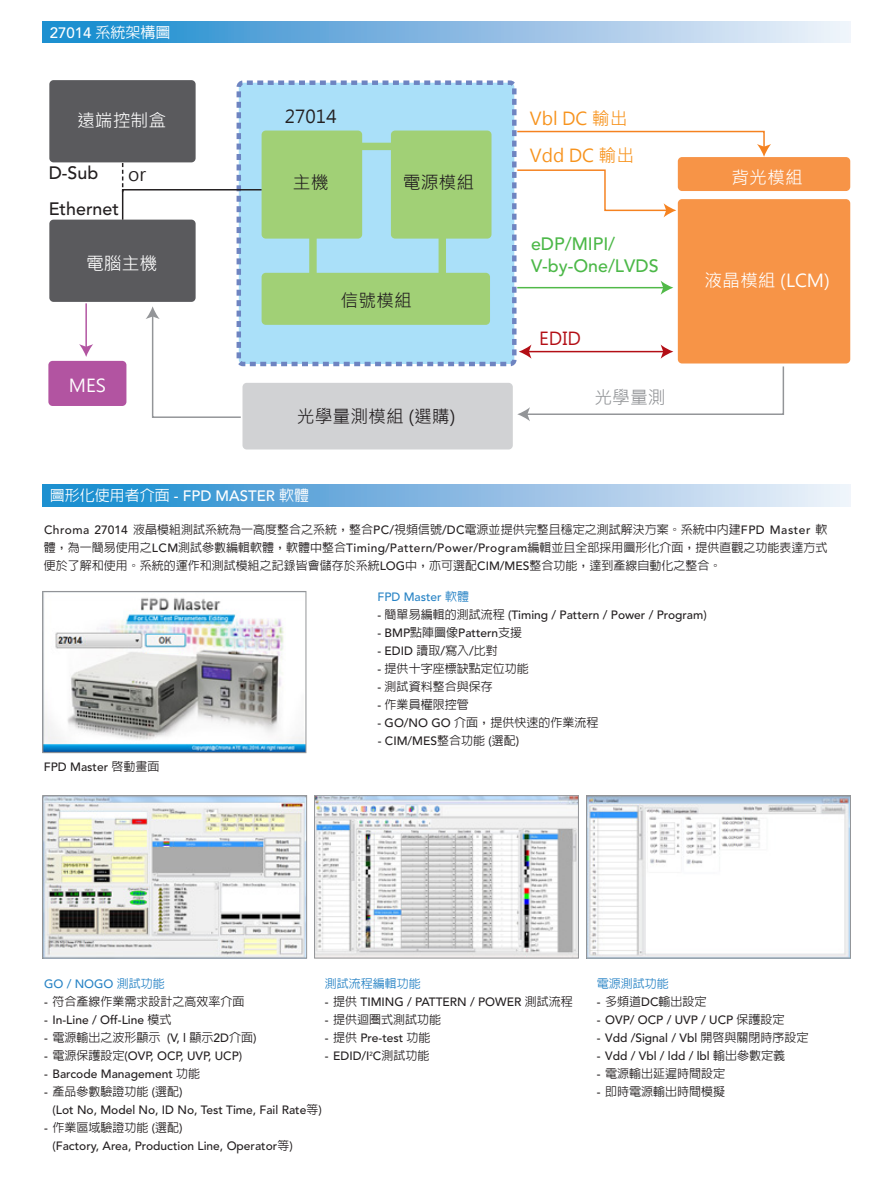
<style>
.page{position:relative;width:893px;height:1191px;background:#fff}
.page>*{position:absolute;margin:0;border:0;box-sizing:border-box;transform-origin:0 0}
.t1{font:17.85px "Microsoft Jheng Hei";color:#231f20}
.t2{font:17.85px "Microsoft Jheng Hei";color:#fff}
.t3{font:500 17.85px/21.5px "Avenir";color:#4cb848}
.t4{font:17.85px/37.2px "Microsoft Jheng Hei";color:#f7931d}
.t5{font:500 17.85px/36.2px "Avenir";color:#231f20}
.t6{font:17.85px "Microsoft Jheng Hei";color:#939598}
.t7{font:17.85px "Microsoft Jheng Hei";color:#b30e15}
.t8{font:500 15px "AR Hei B5";color:#fff}
.t9{font:500 15px "Avenir";color:#fff}
.t10{font:500 12px/18px "AR Hei B5";color:#231f20;text-align:justify}
.t11{font:500 12px "Avenir";color:#231f20}
.t12{font:500 12px "Avenir";color:#2783c5}
.t13{font:500 12px "AR Hei B5";color:#2783c5}
.s1{font-family:"AR Hei B5"}
.s2{font-family:"Avenir"}
</style>
<div class="page">
<div style="left:43px;top:21px;width:807px;height:22px;background:linear-gradient(to right,#1486cd,#f2eef9)"></div>
<div style="left:43px;top:485px;width:807px;height:21px;background:linear-gradient(to right,#1486cd,#f2eef9)"></div>
<img style="left:45px;top:597px;width:259px;height:154px">
<div style="left:43px;top:591px;width:263px;height:162px;border:1px solid #939598"></div>
<img style="left:45px;top:797px;width:260px;height:159px">
<div style="left:43px;top:795px;width:264px;height:163px;border:1px solid #939598"></div>
<img style="left:316px;top:797px;width:261px;height:159px">
<div style="left:314px;top:795px;width:265px;height:163px;border:1px solid #939598"></div>
<img style="left:588px;top:797px;width:261px;height:159px">
<div style="left:586px;top:795px;width:265px;height:163px;border:1px solid #939598"></div>
<hr style="left:85px;top:303px;width:2px;height:45px;background:#b254a1">
<svg style="left:79px;top:344px;width:14px;height:13px"></svg>
<svg style="left:516px;top:130px;width:255px;height:27px"></svg>
<hr style="left:517px;top:287px;width:147px;height:1px;background:#51b948">
<svg style="left:661px;top:281px;width:12px;height:14px"></svg>
<hr style="left:528px;top:351px;width:136px;height:1px;background:#b30e15">
<svg style="left:661px;top:345px;width:12px;height:14px"></svg>
<svg style="left:519px;top:345px;width:12px;height:14px"></svg>
<svg style="left:146px;top:306px;width:96px;height:112px"></svg>
<svg style="left:517px;top:366px;width:268px;height:55px"></svg>
<svg style="left:516px;top:169px;width:160px;height:48px"></svg>
<div style="left:239px;top:83px;width:275px;height:281px;background:#aae0f9;border-radius:4px"></div>
<div style="left:237px;top:80px;width:279px;height:286px;border:4px dashed #6e84c1;border-radius:4px"></div>
<div style="left:262px;top:131px;width:100px;height:108px;background:#a1d076;border-radius:4px"></div>
<div style="left:262px;top:273px;width:228px;height:52px;background:#a1d076;border-radius:4px"></div>
<div style="left:242px;top:383px;width:271px;height:66px;background:#d1d2d4;border-radius:4px"></div>
<div style="left:391px;top:131px;width:100px;height:108px;background:#a1d076;border-radius:4px"></div>
<div style="left:678px;top:199px;width:172px;height:164px;background:#f79447;border-radius:4px"></div>
<div style="left:678px;top:157px;width:172px;height:34px;background:#f79447;border-radius:4px"></div>
<div style="left:49px;top:220px;width:147px;height:82px;background:#5a5a5d;border-radius:4px"></div>
<div style="left:48px;top:361px;width:78px;height:45px;background:#b254a1;border-radius:4px"></div>
<svg style="left:121px;top:158px;width:141px;height:63px"></svg>
<div style="left:361px;top:143px;width:31px;height:7px;background:#a1d076"></div>
<div style="left:309px;top:238px;width:8px;height:35px;background:#a1d076"></div>
<div style="left:439px;top:238px;width:7px;height:35px;background:#a1d076"></div>
<div style="left:49px;top:80px;width:147px;height:82px;background:#5a5a5d;border-radius:4px"></div>
<p class="t9" style="left:50px;top:24px;width:122px">27014 <span class="s1">系統架構圖</span></p>
<h1 class="t2" style="left:77px;top:110px;width:91px">遠端控制盒</h1>
<h1 class="t5" style="left:49px;top:155px;width:72px">D-Sub<br>Ethernet</h1>
<h1 class="t1" style="left:128px;top:163px;width:19px">or</h1>
<h1 class="t2" style="left:86px;top:252px;width:73px">電腦主機</h1>
<h1 class="t2" style="left:69px;top:374px;width:39px">MES</h1>
<h1 class="t1" style="left:285px;top:105px;width:53px">27014</h1>
<h1 class="t1" style="left:293px;top:171px;width:37px">主機</h1>
<h1 class="t1" style="left:403px;top:171px;width:73px">電源模組</h1>
<h1 class="t1" style="left:340px;top:290px;width:73px">信號模組</h1>
<h1 class="t1" style="left:297px;top:405px;width:160px">光學量測模組 (選購)</h1>
<h1 class="t4" style="left:530px;top:99px;width:106px">Vbl DC 輸出<br>Vdd DC 輸出</h1>
<h1 class="t3" style="left:531px;top:234px;width:129px">eDP/MIPI/<br>V-by-One/LVDS</h1>
<h1 class="t7" style="left:539px;top:327px;width:43px">EDID</h1>
<h1 class="t6" style="left:594px;top:386px;width:73px">光學量測</h1>
<h1 class="t2" style="left:731px;top:166px;width:73px">背光模組</h1>
<h1 class="t2" style="left:704px;top:269px;width:127px">液晶模組 (LCM)</h1>
<p class="t8" style="left:50px;top:488px;width:261px">圖形化使用者介面 <span class="s2">- FPD MASTER</span> 軟體</p>
<p class="t10" style="left:44px;top:520px;width:785px"><span class="s2">Chroma 27014</span> 液晶模組測試系統為一高度整合之系統，整合<span class="s2">PC/</span>視頻信號<span class="s2">/DC</span>電源並提供完整且穩定之測試解決方案。系統中內建<span class="s2">FPD Master</span> 軟體，為一簡易使用之<span class="s2">LCM</span>測試參數編輯軟體，軟體中整合<span class="s2">Timing/Pattern/Power/Program</span>編輯並且全部採用圖形化介面，提供直觀之功能表達方式便於了解和使用。系統的運作和測試模組之記錄皆會儲存於系統<span class="s2">LOG</span>中，亦可選配<span class="s2">CIM/MES</span>整合功能，達到產線自動化之整合。</p>
<p class="t11" style="left:44px;top:760px;width:117px">FPD Master <span class="s1">啟動畫面</span></p>
<p class="t12" style="left:377px;top:590px;width:93px">FPD Master <span class="s1">軟體</span></p>
<p class="t11" style="left:377px;top:608px;width:331px">- <span class="s1">簡單易編輯的測試流程</span> (Timing / Pattern / Power / Program)</p>
<p class="t11" style="left:377px;top:626px;width:146px">- BMP<span class="s1">點陣圖像</span>Pattern<span class="s1">支援</span></p>
<p class="t11" style="left:377px;top:644px;width:122px">- EDID <span class="s1">讀取</span>/<span class="s1">寫入</span>/<span class="s1">比對</span></p>
<p class="t10" style="left:377px;top:659px;width:153px"><span class="s2">-</span> 提供十字座標缺點定位功能</p>
<p class="t10" style="left:377px;top:677px;width:117px"><span class="s2">-</span> 測試資料整合與保存</p>
<p class="t10" style="left:377px;top:695px;width:93px"><span class="s2">-</span> 作業員權限控管</p>
<p class="t10" style="left:377px;top:713px;width:222px"><span class="s2">- GO/NO GO</span> 介面，提供快速的作業流程</p>
<p class="t11" style="left:378px;top:734px;width:143px">- CIM/MES<span class="s1">整合功能</span> (<span class="s1">選配</span>)</p>
<p class="t13" style="left:325px;top:977px;width:97px">測試流程編輯功能</p>
<p class="t11" style="left:325px;top:995px;width:250px">- <span class="s1">提供</span> TIMING / PATTERN / POWER <span class="s1">測試流程</span></p>
<p class="t10" style="left:325px;top:1010px;width:118px"><span class="s2">-</span> 提供迴圈式測試功能</p>
<p class="t11" style="left:325px;top:1031px;width:107px">- <span class="s1">提供</span> Pre-test <span class="s1">功能</span></p>
<p class="t11" style="left:325px;top:1049px;width:106px">- EDID/I<sup>2</sup>C<span class="s1">測試功能</span></p>
<p class="t12" style="left:44px;top:977px;width:122px">GO / NOGO <span class="s1">測試功能</span></p>
<p class="t10" style="left:44px;top:992px;width:202px"><span class="s2">-</span> 符合產線作業需求設計之高效率介面</p>
<p class="t11" style="left:44px;top:1013px;width:129px">- In-Line / Off-Line <span class="s1">模式</span></p>
<p class="t10" style="left:44px;top:1028px;width:214px"><span class="s2">-</span> 電源輸出之波形顯示 <span class="s2">(V, l</span> 顯示<span class="s2">2D</span>介面<span class="s2">)</span></p>
<p class="t11" style="left:44px;top:1049px;width:200px">- <span class="s1">電源保護設定</span>(OVP, OCP, UVP, UCP)</p>
<p class="t11" style="left:44px;top:1067px;width:158px">- Barcode Management <span class="s1">功能</span></p>
<p class="t10" style="left:44px;top:1082px;width:140px"><span class="s2">-</span> 產品參數驗證功能 <span class="s2">(</span>選配<span class="s2">)</span></p>
<p class="t11" style="left:53px;top:1103px;width:271px">(Lot No, Model No, ID No, Test Time, Fail Rate<span class="s1">等</span>)</p>
<p class="t10" style="left:44px;top:1118px;width:140px"><span class="s2">-</span> 作業區域驗證功能 <span class="s2">(</span>選配<span class="s2">)</span></p>
<p class="t11" style="left:53px;top:1139px;width:242px">(Factory, Area, Production Line, Operator<span class="s1">等</span>)</p>
<p class="t13" style="left:597px;top:977px;width:73px">電源測試功能</p>
<p class="t10" style="left:597px;top:992px;width:111px"><span class="s2">-</span> 多頻道<span class="s2">DC</span>輸出設定</p>
<p class="t11" style="left:597px;top:1013px;width:189px">- OVP/ OCP / UVP / UCP <span class="s1">保護設定</span></p>
<p class="t11" style="left:597px;top:1031px;width:213px">- Vdd /Signal / Vbl <span class="s1">開啟與關閉時序設定</span></p>
<p class="t11" style="left:597px;top:1049px;width:190px">- Vdd / Vbl / ldd / lbl <span class="s1">輸出參數定義</span></p>
<p class="t10" style="left:597px;top:1064px;width:130px"><span class="s2">-</span> 電源輸出延遲時間設定</p>
<p class="t10" style="left:597px;top:1082px;width:130px"><span class="s2">-</span> 即時電源輸出時間模擬</p>
</div>
